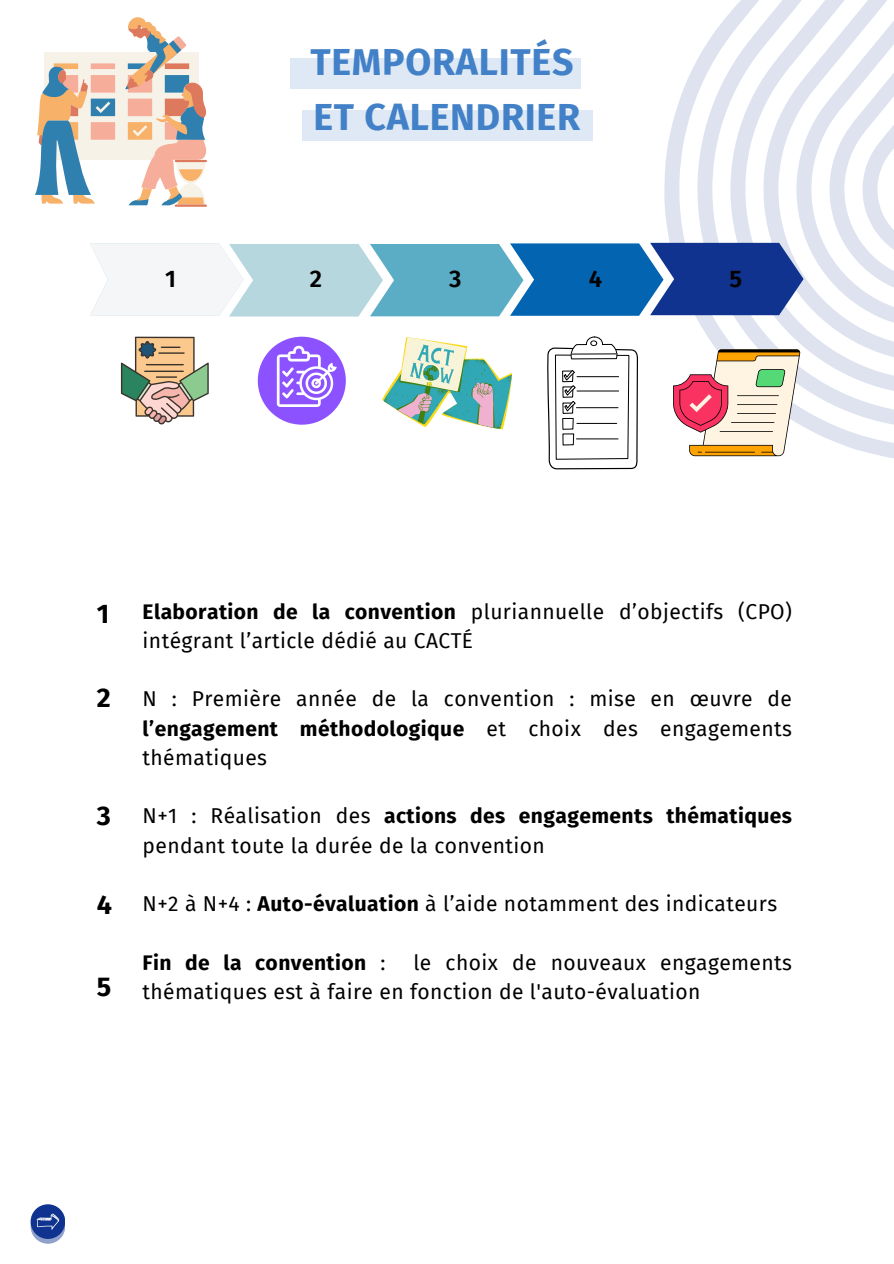
<style>
.page{position:relative;width:894px;height:1264px;background:#fff}
.page>*{position:absolute;margin:0;border:0;box-sizing:border-box;transform-origin:0 0}
.t1{font:700 37.5px/55.2px "Fira Sans";letter-spacing:.02em;color:#4281c8}
.t2{font:700 27px "Fira Sans";color:#000}
.t3{font:600 24px "Fira Sans";color:#000}
.t4{font:21px/29.2px "Fira Sans";letter-spacing:.02em;color:#000}
.t5{font:700 21px "Fira Sans";letter-spacing:.02em;color:#000}
.s1{font-weight:700}
.s2{font-weight:400}
</style>
<div class="page">
<svg style="left:35px;top:0;width:858px;height:469px"></svg>
<div style="left:302px;top:110px;width:290px;height:30px;background:#dfe9f5"></div>
<div style="left:290px;top:58px;width:290px;height:31px;background:#dfe9f5"></div>
<svg style="left:31px;top:1204px;width:34px;height:34px"></svg>
<svg style="left:31px;top:1208px;width:34px;height:35px"></svg>
<svg style="left:37px;top:1213px;width:22px;height:16px"></svg>
<p class="t1" style="left:310px;top:35px;width:271px">TEMPORALITÉS<br>ET CALENDRIER</p>
<p class="t3" style="left:165px;top:264px;width:12px">1</p>
<p class="t3" style="left:309px;top:264px;width:14px">2</p>
<p class="t3" style="left:449px;top:264px;width:14px">3</p>
<p class="t3" style="left:588px;top:264px;width:15px">4</p>
<p class="t3" style="left:729px;top:264px;width:14px">5</p>
<p class="t2" style="left:97px;top:597px;width:14px">1</p>
<p class="t2" style="left:97px;top:682px;width:15px">2</p>
<p class="t2" style="left:97px;top:800px;width:16px">3</p>
<p class="t2" style="left:97px;top:888px;width:17px">4</p>
<p class="t2" style="left:97px;top:971px;width:16px">5</p>
<p class="t4" style="left:142px;top:597px;width:650px"><span class="s1">Elaboration de la convention</span> pluriannuelle d’objectifs (CPO) intégrant l’article dédié au CACTÉ</p>
<p class="t4" style="left:142px;top:684px;width:650px;text-align:justify">N : Première année de la convention : mise en œuvre de <span class="s1">l’engagement méthodologique</span> et choix des engagements thématiques</p>
<h1 class="t4" style="left:142px;top:801px;width:650px">N+1 : Réalisation des <span class="s1">actions des engagements thématiques </span>pendant toute la durée de la convention</h1>
<p class="t4" style="left:142px;top:889px;width:636px">N+2 à N+4 : <span class="s1">Auto-évaluation</span> à l’aide notamment des indicateurs</p>
<h2 class="t5" style="left:142px;top:950px;width:244px">Fin de la convention <span class="s2">:</span></h2>
<h2 class="t4" style="left:142px;top:948px;width:650px;text-indent:271px">le choix de nouveaux engagements thématiques est à faire en fonction de l'auto-évaluation</h2>
</div>
